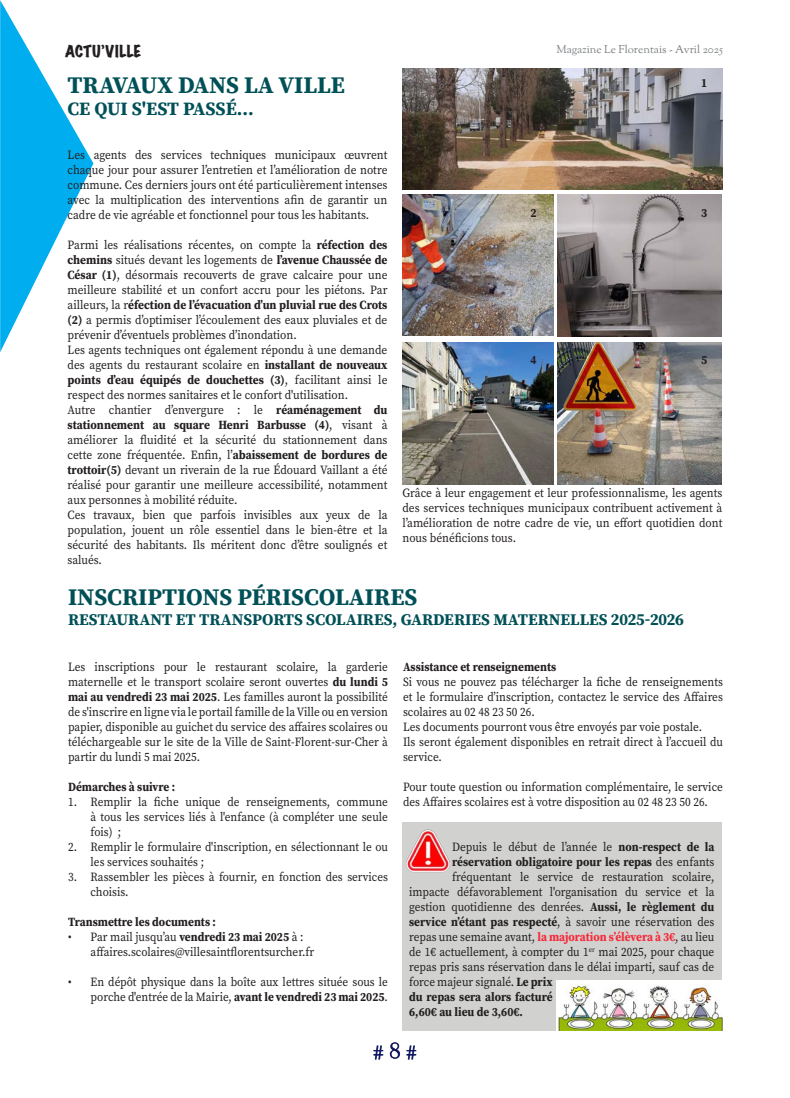
<style>
.page{position:relative;width:790px;height:1098px;background:#fff}
.page>*{position:absolute;margin:0;border:0;box-sizing:border-box;transform-origin:0 0}
.t1{font:700 23.75px "Source Serif Pro";color:#005057}
.t2{font:22.5px "OFL Goudy St M";color:#0f165f}
.t3{font:700 18.75px "Source Serif Pro";letter-spacing:-.005em;color:#005057}
.t4{font:700 16.25px "Source Serif Pro";letter-spacing:-.005em;color:#005057}
.t5{font:expanded 15px "Marker Felt";color:#231f20}
.t6{font:12.5px/15px "Source Serif Pro";color:#231f20;text-align:justify;scale:.91 1}
.t7{font:12.5px/15px "Source Serif Pro";color:#231f20;scale:.9 1}
.t8{font:700 12.5px "Source Serif Pro";color:#231f20;scale:.9 1}
.t9{font:11.25px "OFL Goudy St M";color:#7e8083}
.s1{font-weight:700}
.s2{font-weight:400}
.s3{font-weight:700;color:#f72938}
</style>
<div class="page">
<svg style="left:0;top:0;width:93px;height:352px"></svg>
<img style="left:402px;top:195px;width:151px;height:141px">
<img style="left:402px;top:68px;width:320px;height:121px">
<img style="left:557px;top:195px;width:164px;height:141px">
<img style="left:402px;top:342px;width:151px;height:142px">
<img style="left:557px;top:342px;width:164px;height:142px">
<div style="left:402px;top:822px;width:319px;height:209px;background:#d1d1d0"></div>
<img style="left:406px;top:829px;width:44px;height:44px">
<img style="left:556px;top:980px;width:166px;height:49px">
<p class="t5" style="left:65px;top:39px;width:77px">ACTU’VILLE</p>
<p class="t9" style="left:556px;top:42px;width:168px">Magazine Le Florentais - Avril 2025</p>
<h1 class="t1" style="left:68px;top:68px;width:279px">TRAVAUX DANS LA VILLE</h1>
<h3 class="t3" style="left:68px;top:96px;width:188px">CE QUI S'EST PASSÉ...</h3>
<p class="t6" style="left:68px;top:147px;width:353px">Les agents des services techniques municipaux œuvrent chaque jour pour assurer l’entretien et l’amélioration de notre commune. Ces derniers jours ont été particulièrement intenses avec la multiplication des interventions afin de garantir un cadre de vie agréable et fonctionnel pour tous les habitants.</p>
<p class="t6" style="left:68px;top:237px;width:353px;text-align:left">Parmi les réalisations récentes, on compte la <span class="s1">réfection des chemins</span> situés devant les logements de <span class="s1">l’avenue Chaussée de César (1)</span>, désormais recouverts de grave calcaire pour une meilleure stabilité et un confort accru pour les piétons. Par ailleurs, la r<span class="s1">éfection de l’évacuation d’un pluvial rue des Crots (2)</span> a permis d’optimiser l’écoulement des eaux pluviales et de prévenir d’éventuels problèmes d’inondation.<br>Les agents techniques ont également répondu à une demande des agents du restaurant scolaire en <span class="s1">installant de nouveaux points d’eau équipés de douchettes (3)</span>, facilitant ainsi le respect des normes sanitaires et le confort d'utilisation.<br>Autre chantier d’envergure : le <span class="s1">réaménagement du stationnement au square Henri Barbusse (4)</span>, visant à améliorer la fluidité et la sécurité du stationnement dans cette zone fréquentée. Enfin, l’<span class="s1">abaissement de bordures de trottoir(5)</span> devant un riverain de la rue Édouard Vaillant a été réalisé pour garantir une meilleure accessibilité, notamment aux personnes à mobilité réduite.<br>Ces travaux, bien que parfois invisibles aux yeux de la population, jouent un rôle essentiel dans le bien-être et la sécurité des habitants. Ils méritent donc d’être soulignés et salués.</p>
<p class="t8" style="left:701px;top:74px;width:8px">1</p>
<p class="t8" style="left:530px;top:204px;width:8px">2</p>
<p class="t8" style="left:701px;top:204px;width:8px">3</p>
<p class="t8" style="left:530px;top:351px;width:8px">4</p>
<p class="t8" style="left:701px;top:351px;width:8px">5</p>
<p class="t6" style="left:402px;top:485px;width:353px">Grâce à leur engagement et leur professionnalisme, les agents des services techniques municipaux contribuent activement à l’amélioration de notre cadre de vie, un effort quotidien dont nous bénéficions tous.</p>
<h1 class="t1" style="left:68px;top:581px;width:350px">INSCRIPTIONS PÉRISCOLAIRES</h1>
<h3 class="t4" style="left:68px;top:608px;width:616px">RESTAURANT ET TRANSPORTS SCOLAIRES, GARDERIES MATERNELLES 2025-2026</h3>
<p class="t7" style="left:68px;top:659px;width:357px;text-align:justify">Les inscriptions pour le restaurant scolaire, la garderie maternelle et le transport scolaire seront ouvertes <span class="s1">du lundi 5 mai au vendredi 23 mai 2025</span>. Les familles auront la possibilité de s'inscrire en ligne via le portail famille de la Ville ou en version papier, disponible au guichet du service des affaires scolaires ou téléchargeable sur le site de la Ville de Saint-Florent-sur-Cher à partir du lundi 5 mai 2025.</p>
<p class="t8" style="left:68px;top:778px;width:120px">Démarches à suivre :</p>
<p class="t7" style="left:91px;top:794px;width:332px;text-align:justify;text-indent:-22px">1. Remplir la fiche unique de renseignements, commune à tous les services liés à l'enfance (à compléter une seule fois) ;</p>
<p class="t7" style="left:91px;top:839px;width:332px;text-indent:-22px">2. Remplir le formulaire d'inscription, en sélectionnant le ou les services souhaités ;</p>
<p class="t7" style="left:91px;top:869px;width:332px;text-indent:-22px">3. Rassembler les pièces à fournir, en fonction des services choisis.</p>
<p class="t8" style="left:68px;top:913px;width:166px">Transmettre les documents :</p>
<p class="t7" style="left:91px;top:929px;width:250px;text-indent:-22px">• Par mail jusqu’au <span class="s1">vendredi 23 mai 2025</span> à : affaires.scolaires@villesaintflorentsurcher.fr</p>
<p class="t7" style="left:68px;top:974px;width:357px;text-align:right">• En dépôt physique dans la boîte aux lettres située sous le porche d'entrée de la Mairie, <span class="s1">avant le vendredi 23 mai 2025</span>.</p>
<p class="t8" style="left:403px;top:658px;width:172px">Assistance et renseignements</p>
<p class="t7" style="left:403px;top:674px;width:357px">Si vous ne pouvez pas télécharger la fiche de renseignements et le formulaire d’inscription, contactez le service des Affaires scolaires au 02 48 23 50 26.<br>Les documents pourront vous être envoyés par voie postale.<br>Ils seront également disponibles en retrait direct à l’accueil du service.</p>
<p class="t7" style="left:403px;top:779px;width:357px">Pour toute question ou information complémentaire, le service des Affaires scolaires est à votre disposition au 02 48 23 50 26.</p>
<p class="t7" style="left:452px;top:839px;width:292px">Depuis le début de l’année le <span class="s1">non-respect de la</span></p>
<p class="t8" style="left:452px;top:852px;width:292px">réservation obligatoire pour les repas <span class="s2">des enfants</span></p>
<p class="t7" style="left:452px;top:869px;width:292px">fréquentant le service de restauration scolaire,</p>
<p class="t7" style="left:409px;top:884px;width:340px">impacte défavorablement l'organisation du service et la</p>
<p class="t7" style="left:409px;top:899px;width:340px">gestion quotidienne des denrées. <span class="s1">Aussi, le règlement du</span></p>
<p class="t8" style="left:409px;top:912px;width:340px">service n’étant pas respecté<span class="s2">, à savoir une réservation des</span></p>
<p class="t7" style="left:409px;top:929px;width:340px">repas une semaine avant, <span class="s3">la majoration s’élèvera à 3€</span>, au lieu</p>
<p class="t7" style="left:409px;top:944px;width:340px">de 1€ actuellement, à compter du 1<sup>er</sup> mai 2025, pour chaque</p>
<p class="t7" style="left:409px;top:959px;width:340px">repas pris sans réservation dans le délai imparti, sauf cas de</p>
<p class="t7" style="left:409px;top:974px;width:161px">force majeur signalé. <span class="s1">Le prix</span></p>
<p class="t8" style="left:409px;top:987px;width:161px">du repas sera alors facturé</p>
<p class="t8" style="left:409px;top:1002px;width:128px">6,60€ au lieu de 3,60€.</p>
<h2 class="t2" style="left:372px;top:1036px;width:46px"># 8 #</h2>
</div>
